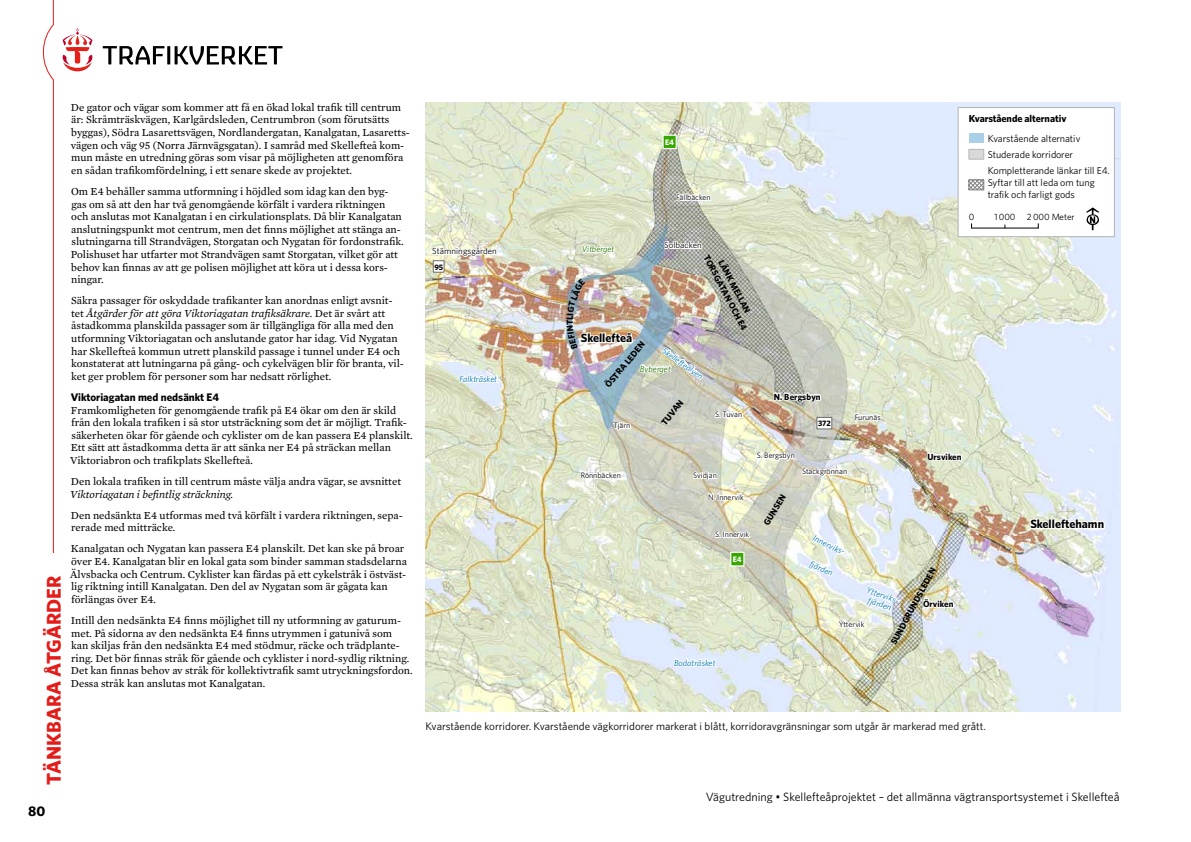
<style>
.page{position:relative;width:1191px;height:842px;background:#fff}
.page>*{position:absolute;margin:0;border:0;box-sizing:border-box;transform-origin:0 0}
.t1{font:700 20px "Whitney";color:#e31c19}
.t2{font:700 14px "Whitney";color:#000}
.t3{font:12px "Whitney";color:#000}
.t4{font:700 12px "Whitney";letter-spacing:-.005em;color:#000}
.t5{font:11px/12.6px "Mercury Text G2";color:#000}
.t6{font:11px "Whitney";color:#000}
.t7{font:italic 11px "Mercury Text G2";color:#000}
.t8{font:700 11px "Whitney";color:#000}
.t9{font:10.1px/16.1px "Whitney";letter-spacing:-.005em;color:#000}
.t10{font:700 10.1px "Whitney";letter-spacing:-.005em;color:#000}
.t11{font:9.1px "Whitney";letter-spacing:-.01em;color:#000}
.t12{font:700 8.9px/10.8px "Whitney";color:#000;text-align:center}
.t13{font:italic 8.9px "Whitney";color:#0073b0}
.t14{font:8.9px "Whitney";letter-spacing:-.005em;color:#000}
.t15{font:italic 8.9px "Whitney";color:#267300}
.t16{font:7.9px "Whitney";letter-spacing:-.005em;color:#000}
.t17{font:700 7.9px "Whitney";color:#000}
.t18{font:700 7.9px "Whitney";color:#fff}
.s1{font-style:italic}
</style>
<div class="page">
<svg style="left:103px;top:46px;width:179px;height:19px"></svg>
<svg style="left:62px;top:28px;width:31px;height:43px"></svg>
<svg style="left:42px;top:0;width:12px;height:553px"></svg>
<img style="left:425px;top:102px;width:695px;height:610px">
<svg style="left:458px;top:373px;width:41px;height:12px"></svg>
<svg style="left:672px;top:657px;width:45px;height:12px"></svg>
<svg style="left:836px;top:619px;width:33px;height:13px"></svg>
<svg style="left:713px;top:529px;width:41px;height:13px"></svg>
<svg style="left:707px;top:489px;width:42px;height:16px"></svg>
<svg style="left:691px;top:469px;width:27px;height:14px"></svg>
<svg style="left:612px;top:421px;width:20px;height:11px"></svg>
<svg style="left:755px;top:450px;width:93px;height:28px"></svg>
<svg style="left:713px;top:410px;width:30px;height:12px"></svg>
<svg style="left:1028px;top:517px;width:78px;height:15px"></svg>
<svg style="left:926px;top:450px;width:37px;height:15px"></svg>
<svg style="left:853px;top:412px;width:30px;height:10px"></svg>
<svg style="left:772px;top:390px;width:50px;height:15px"></svg>
<div style="left:816px;top:417px;width:16px;height:12px;background:#fff;border:1px solid #6e6e6e"></div>
<div style="left:730px;top:552px;width:14px;height:14px;background:#38a800;border:1px solid #fff"></div>
<div style="left:662px;top:135px;width:15px;height:14px;background:#38a800;border:1px solid #fff"></div>
<div style="left:433px;top:260px;width:11px;height:13px;background:#fff;border:1px solid #6e6e6e"></div>
<svg style="left:663px;top:239px;width:40px;height:12px"></svg>
<svg style="left:675px;top:191px;width:37px;height:12px"></svg>
<svg style="left:580px;top:243px;width:36px;height:14px"></svg>
<svg style="left:921px;top:597px;width:34px;height:15px"></svg>
<svg style="left:431px;top:245px;width:67px;height:13px"></svg>
<svg style="left:579px;top:469px;width:43px;height:11px"></svg>
<div style="left:957px;top:107px;width:157px;height:130px;background:#fff;border:1px solid #b2b2b2"></div>
<svg style="left:1086px;top:207px;width:13px;height:23px"></svg>
<hr style="left:971px;top:228px;width:67px;height:1px;background:#000">
<div style="left:969px;top:133px;width:14px;height:10px;background:#aacfe9"></div>
<div style="left:968px;top:149px;width:16px;height:10px;background:#d9d9d9;border:1px solid #b7b7b7"></div>
<svg style="left:970px;top:182px;width:12px;height:6px"></svg>
<div style="left:968px;top:180px;width:16px;height:10px;border:1px solid #808080"></div>
<svg style="left:864px;top:585px;width:37px;height:28px"></svg>
<svg style="left:805px;top:533px;width:42px;height:45px"></svg>
<img style="left:567px;top:326px;width:137px;height:55px">
<svg style="left:566px;top:279px;width:19px;height:40px"></svg>
<h1 class="t1" style="left:41px;top:785px;width:210px;rotate:-90deg">TÄNKBARA ÅTGÄRDER</h1>
<p class="t2" style="left:28px;top:802px;width:19px">80</p>
<p class="t5" style="left:71px;top:100px;width:340px">De gator och vägar som kommer att få en ökad lokal trafik till centrum är: Skråmträskvägen, Karlgårdsleden, Centrumbron (som förutsätts byggas), Södra Lasarettsvägen, Nordlandergatan, Kanalgatan, Lasaretts&shy;vägen och väg 95 (Norra Järnvägsgatan). I samråd med Skellefteå kom&shy;mun måste en utredning göras som visar på möjligheten att genomföra en sådan trafikomfördelning, i ett senare skede av projektet.</p>
<p class="t5" style="left:71px;top:184px;width:334px">Om E4 behåller samma utformning i höjdled som idag kan den byg&shy;gas om så att den har två genomgående körfält i vardera riktningen och anslutas mot Kanalgatan i en cirkulationsplats. Då blir Kanalgatan anslutningspunkt mot centrum, men det finns möjlighet att stänga an&shy;slutningarna till Strandvägen, Storgatan och Nygatan för fordonstrafik.<br>Polishuset har utfarter mot Strandvägen samt Storgatan, vilket gör att behov kan finnas av att ge polisen möjlighet att köra ut i dessa kors&shy;ningar.</p>
<p class="t5" style="left:71px;top:294px;width:334px">Säkra passager för oskyddade trafikanter kan anordnas enligt avsnit&shy;tet <span class="s1">Åtgärder för att göra Viktoriagatan trafiksäkrare.</span> Det är svårt att åstadkomma planskilda passager som är tillgängliga för alla med den utformning Viktoriagatan och anslutande gator har idag. Vid Nygatan har Skellefteå kommun utrett planskild passage i tunnel under E4 och konstaterat att lutningarna på gång- och cykelvägen blir för branta, vil&shy;ket ger problem för personer som har nedsatt rörlighet.</p>
<p class="t8" style="left:71px;top:390px;width:150px">Viktoriagatan med nedsänkt E4</p>
<p class="t5" style="left:70px;top:403px;width:344px">Framkomligheten för genomgående trafik på E4 ökar om den är skild från den lokala trafiken i så stor utsträckning som det är möjligt. Trafik&shy;säkerheten ökar för gående och cyklister om de kan passera E4 planskilt.<br>Ett sätt att åstadkomma detta är att sänka ner E4 på sträckan mellan Viktoriabron och trafikplats Skellefteå.</p>
<p class="t5" style="left:71px;top:474px;width:332px">Den lokala trafiken in till centrum måste välja andra vägar, se avsnittet</p>
<p class="t7" style="left:70px;top:486px;width:165px">Viktoriagatan i befintlig sträckning.</p>
<p class="t5" style="left:71px;top:508px;width:333px">Den nedsänkta E4 utformas med två körfält i vardera riktningen, sepa&shy;rerade med mitträcke.</p>
<p class="t5" style="left:70px;top:542px;width:338px">Kanalgatan och Nygatan kan passera E4 planskilt. Det kan ske på broar över E4. Kanalgatan blir en lokal gata som binder samman stadsdelarna Älvsbacka och Centrum. Cyklister kan färdas på ett cykelstråk i östväst&shy;lig riktning intill Kanalgatan. Den del av Nygatan som är gågata kan förlängas över E4.</p>
<p class="t5" style="left:71px;top:613px;width:343px">Intill den nedsänkta E4 finns möjlighet till ny utformning av gaturum&shy;met. På sidorna av den nedsänkta E4 finns utrymmen i gatunivå som<br>kan skiljas från den nedsänkta E4 med stödmur, räcke och trädplante&shy;ring. Det bör finnas stråk för gående och cyklister i nord-sydlig riktning.<br>Det kan finnas behov av stråk för kollektivtrafik samt utryckningsfordon.<br>Dessa stråk kan anslutas mot Kanalgatan.</p>
<p class="t14" style="left:432px;top:245px;width:66px">Stämningsgården</p>
<p class="t17" style="left:434px;top:262px;width:10px">95</p>
<p class="t13" style="left:459px;top:373px;width:39px">Falkträsket</p>
<p class="t18" style="left:665px;top:137px;width:10px">E4</p>
<p class="t16" style="left:676px;top:192px;width:36px">Fällbäcken</p>
<p class="t12" style="left:564px;top:325px;width:7px;rotate:-90deg">T</p>
<p class="t15" style="left:582px;top:243px;width:34px">Vitberget</p>
<p class="t14" style="left:664px;top:239px;width:39px">Solbacken</p>
<p class="t12" style="left:720px;top:248px;width:85px;rotate:62deg">LÄNK MELLAN<br>TORSGATAN OCH E4</p>
<p class="t4" style="left:581px;top:330px;width:53px">Skellefteå</p>
<p class="t12" style="left:602px;top:383px;width:58px;rotate:-50deg">ÖSTRA LEDEN</p>
<p class="t13" style="left:666px;top:345px;width:49px;rotate:35deg">Skellefteälven</p>
<p class="t15" style="left:640px;top:363px;width:32px">Byberget</p>
<p class="t16" style="left:613px;top:420px;width:18px">Tjärn</p>
<p class="t12" style="left:658px;top:420px;width:31px;rotate:-50deg">TUVAN</p>
<p class="t16" style="left:715px;top:409px;width:29px">S. Tuvan</p>
<p class="t12" style="left:774px;top:391px;width:48px">N. Bergsbyn</p>
<p class="t17" style="left:818px;top:418px;width:14px">372</p>
<p class="t16" style="left:855px;top:412px;width:28px">Furunäs</p>
<p class="t10" style="left:969px;top:112px;width:99px">Kvarstående alternativ</p>
<p class="t9" style="left:988px;top:130px;width:123px">Kvarstående alternativ<br>Studerade korridorer<br>Kompletterande länkar till E4.</p>
<p class="t9" style="left:987px;top:177px;width:109px;line-height:12px">Syftar till att leda om tung trafik och farligt gods</p>
<p class="t11" style="left:968px;top:210px;width:7px">0</p>
<p class="t11" style="left:994px;top:210px;width:82px">1 000 2 000 Meter</p>
<p class="t16" style="left:580px;top:470px;width:42px">Rönnbäcken</p>
<p class="t16" style="left:693px;top:470px;width:25px">Svidjan</p>
<p class="t16" style="left:708px;top:491px;width:37px">N. Innervik</p>
<p class="t16" style="left:715px;top:529px;width:35px">S. Innervik</p>
<p class="t18" style="left:733px;top:554px;width:10px">E4</p>
<p class="t13" style="left:674px;top:657px;width:43px">Bodaträsket</p>
<p class="t16" style="left:756px;top:450px;width:40px">S. Bergsbyn</p>
<p class="t12" style="left:761px;top:521px;width:36px;rotate:-59deg">GUNSEN</p>
<p class="t16" style="left:802px;top:466px;width:47px">Stackgrönnan</p>
<p class="t12" style="left:927px;top:451px;width:36px">Ursviken</p>
<p class="t13" style="left:816px;top:532px;width:25px;rotate:26deg">Innervi</p>
<p class="t13" style="left:812px;top:558px;width:26px;rotate:23deg">fjärden</p>
<p class="t12" style="left:888px;top:641px;width:87px;rotate:-62deg">SUNDGRUNDSLEDEN</p>
<p class="t13" style="left:869px;top:583px;width:25px;rotate:21deg">Yttervi</p>
<p class="t13" style="left:870px;top:594px;width:26px;rotate:19deg">fjärden</p>
<p class="t12" style="left:923px;top:598px;width:32px">Örviken</p>
<p class="t16" style="left:838px;top:619px;width:27px">Yttervik</p>
<p class="t4" style="left:1030px;top:516px;width:75px">Skelleftehamn</p>
<p class="t6" style="left:425px;top:719px;width:562px">Kvarstående korridorer. Kvarstående vägkorridorer markerat i blått, korridoravgränsningar som utgår är markerad med grått.</p>
<p class="t3" style="left:706px;top:789px;width:415px">Vägutredning • Skellefteåprojektet – det allmänna vägtransportsystemet i Skellefteå</p>
</div>
